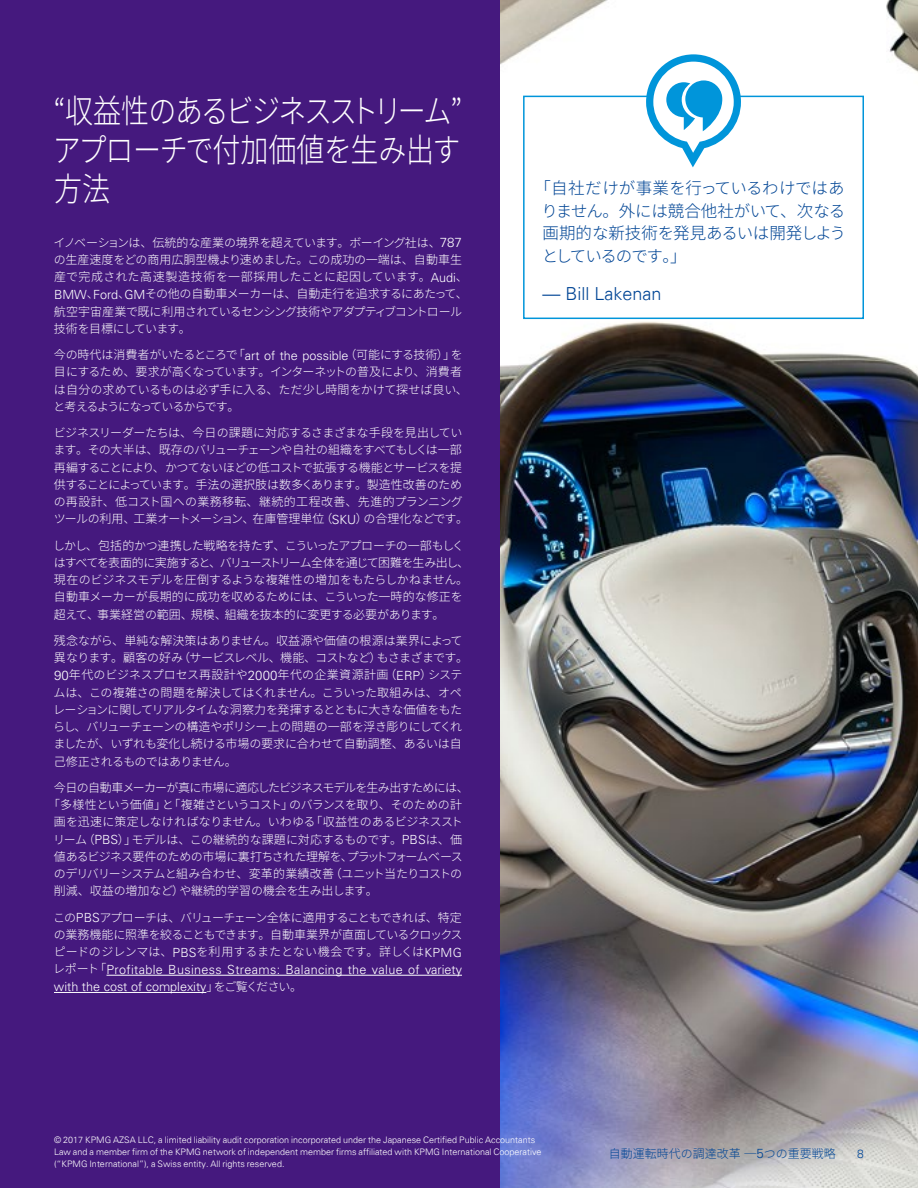
<style>
.page{position:relative;width:918px;height:1188px;background:#fff}
.page>*{position:absolute;margin:0;border:0;box-sizing:border-box;transform-origin:0 0}
.t1{font:300 33px/39px "Noto Sans CJ Kjp";letter-spacing:-.05em;color:#fff;text-align:justify;scale:.85 1}
.t2{font:300 18px "Univers 45";color:#004595}
.t3{font:300 16.5px/22.5px "Noto Sans CJ Kjp";letter-spacing:-.03em;color:#004595;text-align:justify}
.t4{font:300 12.6px/17.2px "Univers LT Std";letter-spacing:.03em;color:#fff}
.t5{font:300 12px/17.2px "Noto Sans CJ Kjp";letter-spacing:-.035em;color:#fff}
.t6{font:300 12px "Noto Sans CJ Kjp";letter-spacing:-.06em;color:#fff}
.t7{font:300 12px "Noto Sans CJ Kjp";letter-spacing:-.005em;color:#fff}
.t8{font:300 12px "Noto Sans CJ Kjp";letter-spacing:-.015em;color:#fff}
.t9{font:300 12px "Noto Sans CJ Kjp";color:#004595}
.t10{font:300 12px "Univers 45";color:#004595}
.t11{font:300 9px/12px "Univers 45";color:#fff}
.s1{font-family:"Univers LT Std";font-size:13.2px}
.s2{font-family:"Univers LT Std";font-size:12.6px}
.s3{font-family:"Noto Sans CJ Kjp";font-size:12px}
</style>
<div class="page">
<img style="left:500px;top:0;width:418px;height:1188px">
<div style="left:523px;top:96px;width:341px;height:223px;border:2px solid #0095da"></div>
<div style="left:0;top:0;width:500px;height:1188px;background:#45197e"></div>
<hr style="left:107px;top:975px;width:355px;height:1px;background:#fff">
<hr style="left:54px;top:992px;width:152px;height:1px;background:#fff">
<svg style="left:646px;top:54px;width:95px;height:113px"></svg>
<h1 class="t1" style="left:53px;top:92px;width:483px">“収益性のあるビジネスストリーム”アプローチで付加価値を生み出す方法</h1>
<p class="t5" style="left:54px;top:234px;width:416px">イノベーションは、伝統的な産業の境界を超えています。ボーイング社は、<span class="s1">787</span>の生産速度をどの商用広胴型機より速めました。この成功の一端は、自動車生産で完成された高速製造技術を一部採用したことに起因しています。<span class="s2">Audi</span>、<span class="s2">BMW</span>、<span class="s2">Ford</span>、<span class="s2">GM</span>その他の自動車メーカーは、自動走行を追求するにあたって、航空宇宙産業で既に利用されているセンシング技術やアダプティブコントロール技術を目標にしています。</p>
<p class="t5" style="left:54px;top:346px;width:416px">今の時代は消費者がいたるところで「<span class="s2">art of the possible</span>（可能にする技術）」を目にするため、要求が高くなっています。インターネットの普及により、消費者は自分の求めているものは必ず手に入る、ただ少し時間をかけて探せば良い、と考えるようになっているからです。</p>
<p class="t5" style="left:54px;top:424px;width:416px">ビジネスリーダーたちは、今日の課題に対応するさまざまな手段を見出しています。その大半は、既存のバリューチェーンや自社の組織をすべてもしくは一部再編することにより、かつてないほどの低コストで拡張する機能とサービスを提供することによっています。手法の選択肢は数多くあります。製造性改善のための再設計、低コスト国への業務移転、継続的工程改善、先進的プランニングツールの利用、工業オートメーション、在庫管理単位（<span class="s2">SKU</span>）の合理化などです。</p>
<p class="t5" style="left:53px;top:537px;width:417px">しかし、包括的かつ連携した戦略を持たず、こういったアプローチの一部もしくはすべてを表面的に実施すると、バリューストリーム全体を通じて困難を生み出し、現在のビジネスモデルを圧倒するような複雑性の増加をもたらしかねません。自動車メーカーが長期的に成功を収めるためには、こういった一時的な修正を超えて、事業経営の範囲、規模、組織を抜本的に変更する必要があります。</p>
<p class="t5" style="left:53px;top:632px;width:417px">残念ながら、単純な解決策はありません。収益源や価値の根源は業界によって異なります。顧客の好み（サービスレベル、機能、コストなど）もさまざまです。<span class="s1">90</span>年代のビジネスプロセス再設計や<span class="s1">2000</span>年代の企業資源計画（<span class="s2">ERP</span>）システムは、この複雑さの問題を解決してはくれません。こういった取組みは、オペレーションに関してリアルタイムな洞察力を発揮するとともに大きな価値をもたらし、バリューチェーンの構造やポリシー上の問題の一部を浮き彫りにしてくれましたが、いずれも変化し続ける市場の要求に合わせて自動調整、あるいは自己修正されるものではありません。</p>
<p class="t6" style="left:54px;top:781px;width:416px">今日の自動車メーカーが真に市場に適応したビジネスモデルを生み出すためには、</p>
<p class="t5" style="left:48px;top:796px;width:415px">「多様性という価値」と「複雑さというコスト」のバランスを取り、そのための計</p>
<p class="t7" style="left:54px;top:815px;width:410px">画を迅速に策定しなければなりません。いわゆる「収益性のあるビジネススト</p>
<p class="t5" style="left:53px;top:831px;width:410px">リーム（<span class="s2">PBS</span>）」モデルは、この継続的な課題に対応するものです。<span class="s2">PBS</span>は、価</p>
<p class="t5" style="left:54px;top:848px;width:410px">値あるビジネス要件のための市場に裏打ちされた理解を、プラットフォームベース</p>
<p class="t5" style="left:54px;top:865px;width:410px">のデリバリーシステムと組み合わせ、変革的業績改善（ユニット当たりコストの</p>
<p class="t8" style="left:54px;top:884px;width:325px">削減、収益の増加など）や継続的学習の機会を生み出します。</p>
<p class="t5" style="left:53px;top:909px;width:411px;text-align:justify">この<span class="s2">PBS</span>アプローチは、バリューチェーン全体に適用することもできれば、特定の業務機能に照準を絞ることもできます。自動車業界が直面しているクロックスピードのジレンマは、<span class="s2">PBS</span>を利用するまたとない機会です。詳しくは<span class="s2">KPMG</span></p>
<p class="t4" style="left:53px;top:961px;width:410px"><span class="s3">レポート「</span>Profitable Business Streams: Balancing the value of variety with the cost of complexity<span class="s3">」をご覧ください。</span></p>
<h3 class="t3" style="left:542px;top:177px;width:306px;text-indent:-7px">「自社だけが事業を行っているわけではありません。外には競合他社がいて、次なる画期的な新技術を発見あるいは開発しようとしているのです。」</h3>
<h2 class="t2" style="left:543px;top:282px;width:121px">— Bill Lakenan</h2>
<p class="t11" style="left:54px;top:1134px;width:489px">© 2017 KPMG AZSA LLC, a limited liability audit corporation incorporated under the Japanese Certified Public Accountants<br>Law and a member firm of the KPMG network of independent member firms affiliated with KPMG International Cooperative (“KPMG International”), a Swiss entity. All rights reserved.</p>
<p class="t9" style="left:609px;top:1147px;width:228px">自動運転時代の調達改革 ─<span class="s1">5</span>つの重要戦略</p>
<p class="t10" style="left:857px;top:1147px;width:8px">8</p>
</div>
